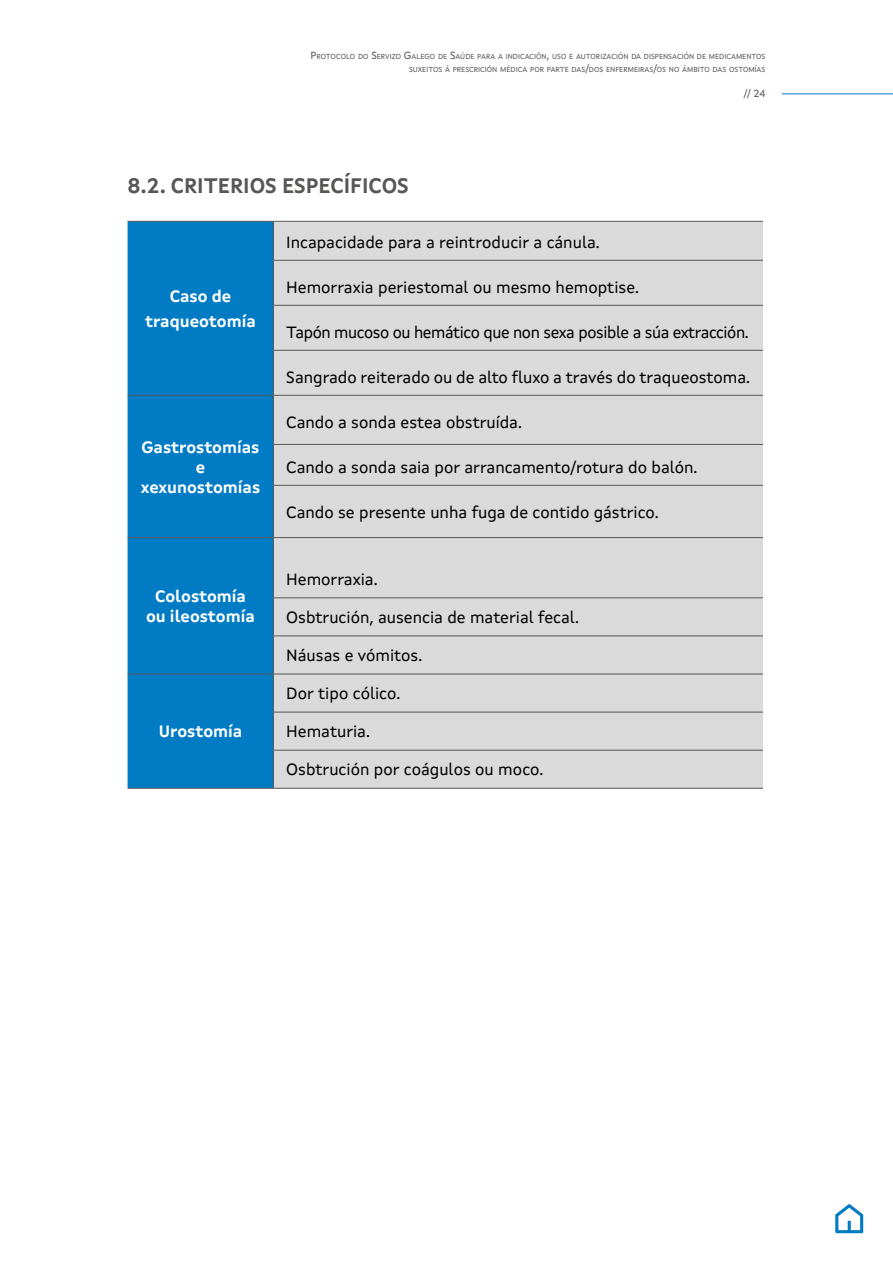
<style>
.page{position:relative;width:893px;height:1263px;background:#fff}
.page>*{position:absolute;margin:0;border:0;box-sizing:border-box;transform-origin:0 0}
.t1{font:700 21px "Xunta Sans";color:#575756}
.t2{font:16.5px "Xunta Sans";color:#000}
.t3{font:700 16.5px/19.8px "Xunta Sans";color:#fff;text-align:center}
.t4{font:16.5px "Xunta Sans";letter-spacing:-.025em;color:#000}
.t5{font:16.5px "Xunta Sans";color:#020203}
.t6{font:10.5px "Xunta Sans";color:#575756}
.t7{font:7.35px/12.6px "Xunta Sans";color:#575756;text-align:right}
.s1{font-size:10.5px}
</style>
<div class="page">
<hr style="left:782px;top:93px;width:111px;height:1px;background:#007bc4">
<svg style="left:835px;top:1204px;width:28px;height:29px"></svg>
<div style="left:128px;top:222px;width:145px;height:566px;background:#007bc4"></div>
<div style="left:274px;top:222px;width:489px;height:566px;background:#dadada"></div>
<hr style="left:128px;top:221px;width:145px;height:1px;background:#575756">
<hr style="left:273px;top:221px;width:490px;height:1px;background:#575756">
<hr style="left:273px;top:221px;width:1px;height:39px;background:#575756">
<hr style="left:273px;top:260px;width:490px;height:1px;background:#575756">
<hr style="left:273px;top:260px;width:1px;height:45px;background:#575756">
<hr style="left:273px;top:305px;width:490px;height:1px;background:#575756">
<hr style="left:273px;top:305px;width:1px;height:45px;background:#575756">
<hr style="left:273px;top:350px;width:490px;height:1px;background:#575756">
<hr style="left:273px;top:350px;width:1px;height:45px;background:#575756">
<hr style="left:128px;top:395px;width:145px;height:1px;background:#575756">
<hr style="left:273px;top:395px;width:490px;height:1px;background:#575756">
<hr style="left:273px;top:395px;width:1px;height:49px;background:#575756">
<hr style="left:273px;top:444px;width:490px;height:1px;background:#575756">
<hr style="left:273px;top:445px;width:1px;height:40px;background:#575756">
<hr style="left:273px;top:485px;width:490px;height:1px;background:#575756">
<hr style="left:273px;top:485px;width:1px;height:52px;background:#575756">
<hr style="left:128px;top:537px;width:145px;height:1px;background:#575756">
<hr style="left:273px;top:537px;width:490px;height:1px;background:#575756">
<hr style="left:273px;top:538px;width:1px;height:60px;background:#575756">
<hr style="left:273px;top:598px;width:490px;height:1px;background:#575756">
<hr style="left:273px;top:598px;width:1px;height:38px;background:#575756">
<hr style="left:273px;top:636px;width:490px;height:1px;background:#575756">
<hr style="left:273px;top:636px;width:1px;height:38px;background:#575756">
<hr style="left:128px;top:674px;width:145px;height:1px;background:#575756">
<hr style="left:128px;top:788px;width:145px;height:1px;background:#575756">
<hr style="left:273px;top:674px;width:490px;height:1px;background:#575756">
<hr style="left:273px;top:674px;width:1px;height:38px;background:#575756">
<hr style="left:273px;top:712px;width:490px;height:1px;background:#575756">
<hr style="left:273px;top:712px;width:1px;height:38px;background:#575756">
<hr style="left:273px;top:750px;width:490px;height:1px;background:#575756">
<hr style="left:273px;top:750px;width:1px;height:38px;background:#575756">
<hr style="left:273px;top:788px;width:490px;height:1px;background:#575756">
<p class="t7" style="left:311px;top:50px;width:456px"><span class="s1">P</span>ROTOCOLO DO <span class="s1">S</span>ERVIZO <span class="s1">G</span>ALEGO DE <span class="s1">S</span>AÚDE PARA A INDICACIÓN<span class="s1">,</span> USO E AUTORIZACIÓN DA DISPENSACIÓN DE MEDICAMENTOS<br>SUXEITOS Á PRESCRICIÓN MÉDICA POR PARTE DAS<span class="s1">/</span>DOS ENFERMEIRAS<span class="s1">/</span>OS NO ÁMBITO DAS OSTOMÍAS</p>
<p class="t1" style="left:128px;top:173px;width:283px">8.2. CRITERIOS ESPECÍFICOS</p>
<p class="t6" style="left:744px;top:87px;width:23px">// 24</p>
<p class="t3" style="left:145px;top:284px;width:112px;line-height:24.8px">Caso de traqueotomía</p>
<p class="t3" style="left:141px;top:437px;width:121px">Gastrostomías e xexunostomías</p>
<p class="t3" style="left:146px;top:586px;width:110px">Colostomía ou ileostomía</p>
<p class="t3" style="left:159px;top:722px;width:85px">Urostomía</p>
<p class="t5" style="left:286px;top:232px;width:315px">Incapacidade para a reintroducir a cánula.</p>
<p class="t2" style="left:286px;top:277px;width:354px">Hemorraxia periestomal ou mesmo hemoptise.</p>
<p class="t4" style="left:286px;top:322px;width:464px">Tapón mucoso ou hemático que non sexa posible a súa extracción.</p>
<p class="t2" style="left:286px;top:367px;width:465px">Sangrado reiterado ou de alto fluxo a través do traqueostoma.</p>
<p class="t2" style="left:286px;top:412px;width:237px">Cando a sonda estea obstruída.</p>
<p class="t2" style="left:286px;top:457px;width:413px">Cando a sonda saia por arrancamento/rotura do balón.</p>
<p class="t2" style="left:286px;top:502px;width:374px">Cando se presente unha fuga de contido gástrico.</p>
<p class="t2" style="left:286px;top:569px;width:93px">Hemorraxia.</p>
<p class="t2" style="left:286px;top:607px;width:294px">Osbtrución, ausencia de material fecal.</p>
<p class="t2" style="left:286px;top:645px;width:138px">Náusas e vómitos.</p>
<p class="t2" style="left:286px;top:684px;width:116px">Dor tipo cólico.</p>
<p class="t2" style="left:286px;top:722px;width:85px">Hematuria.</p>
<p class="t2" style="left:286px;top:760px;width:259px">Osbtrución por coágulos ou moco.</p>
</div>
